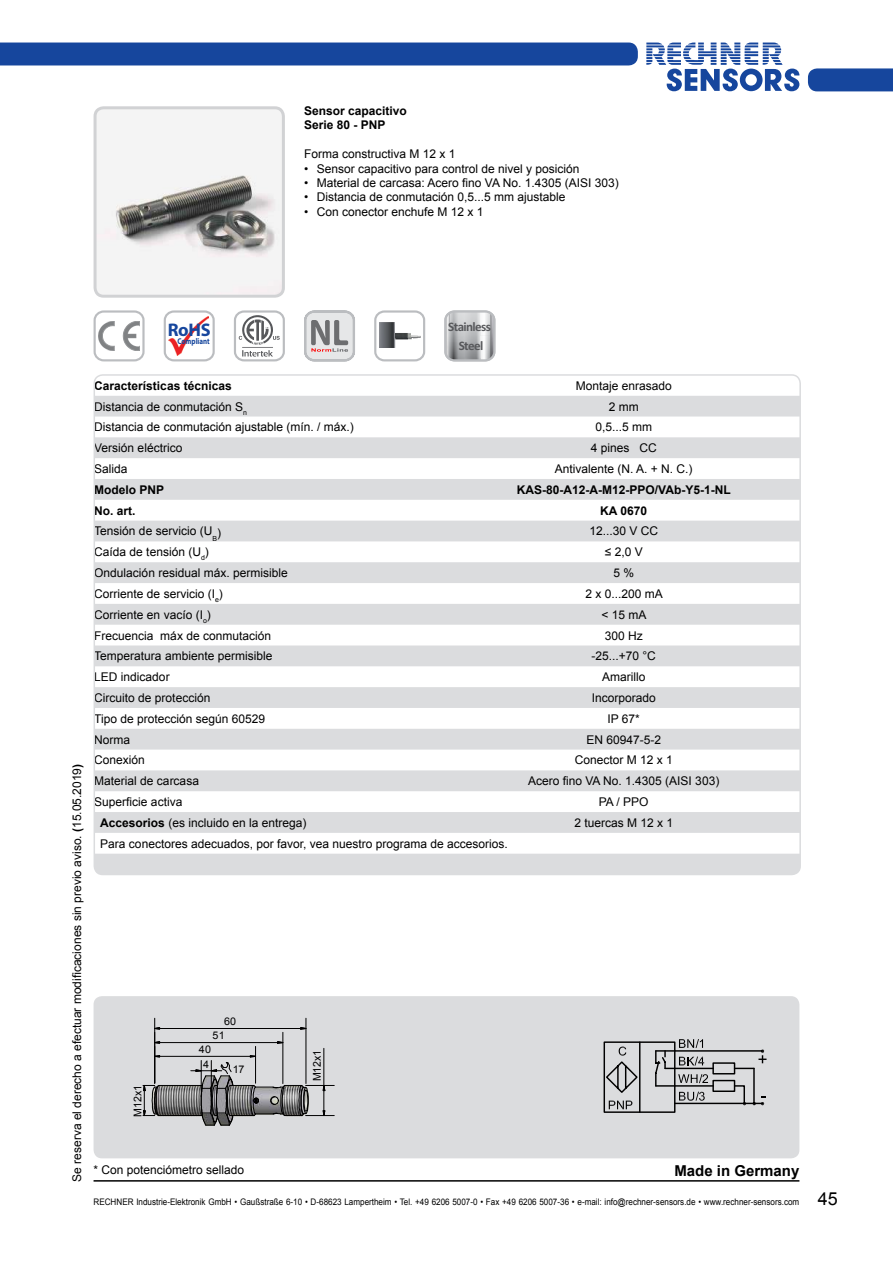
<style>
.page{position:relative;width:893px;height:1263px;background:#fff}
.page>*{position:absolute;margin:0;border:0;box-sizing:border-box;transform-origin:0 0}
.t1{font:700 18.3px "Myriad Pro";color:#16469d}
.t2{font:700 15px "Arial";color:#000}
.t3{font:700 13.05px/18.1px "Calibri";letter-spacing:-.045em;color:#57585b;text-align:center}
.t4{font:12px "Arial";color:#000}
.t5{font:700 12px/14.4px "Arial";color:#000}
.t6{font:10.8px "Arial";letter-spacing:-.01em;color:#000}
.t7{font:10.5px "Arial";letter-spacing:.005em;color:#000}
.t8{font:9px "Arial";color:#000;scale:.9 1}
.t9{font:700 8.4px "Myriad Pro";color:#16469d;scale:.82 1}
.t10{font:7.05px "Arial";color:#000}
.s1{font-weight:700}
.s2{font-size:18px}
</style>
<div class="page">
<svg style="left:646px;top:43px;width:153px;height:48px"></svg>
<div style="left:808px;top:68px;width:85px;height:23px;background:#16469d"></div>
<hr style="left:94px;top:1180px;width:705px;height:1px;background:#000">
<div style="left:0;top:43px;width:638px;height:22px;background:#16469d"></div>
<img style="left:98px;top:110px;width:183px;height:184px">
<div style="left:94px;top:106px;width:191px;height:192px;border:3px solid #d1d2d4;border-radius:9px"></div>
<div style="left:94px;top:310px;width:51px;height:51px;border:2px solid #bbbdc0;border-radius:9px"></div>
<svg style="left:98px;top:321px;width:42px;height:30px"></svg>
<div style="left:94px;top:996px;width:705px;height:162px;background:#dbdcde;border-radius:9px"></div>
<div style="left:164px;top:310px;width:51px;height:51px;border:2px solid #bbbdc0;border-radius:9px"></div>
<img style="left:168px;top:316px;width:40px;height:40px">
<div style="left:374px;top:310px;width:51px;height:51px;border:2px solid #bbbdc0;border-radius:9px"></div>
<img style="left:380px;top:323px;width:40px;height:24px">
<div style="left:234px;top:310px;width:51px;height:51px;border:2px solid #bbbdc0;border-radius:9px"></div>
<svg style="left:239px;top:315px;width:41px;height:42px"></svg>
<svg style="left:304px;top:310px;width:51px;height:51px;background:#c7c6c7"></svg>
<svg style="left:603px;top:1039px;width:163px;height:74px"></svg>
<img style="left:142px;top:1059px;width:49px;height:58px">
<hr style="left:159px;top:1115px;width:43px;height:1px;background:#000">
<hr style="left:159px;top:1085px;width:43px;height:1px;background:#000">
<svg style="left:155px;top:1055px;width:5px;height:3px"></svg>
<hr style="left:160px;top:1056px;width:90px;height:1px;background:#000">
<hr style="left:255px;top:1046px;width:1px;height:37px;background:#000">
<svg style="left:155px;top:1041px;width:5px;height:3px"></svg>
<svg style="left:277px;top:1041px;width:6px;height:3px"></svg>
<hr style="left:160px;top:1042px;width:118px;height:1px;background:#000">
<hr style="left:283px;top:1032px;width:1px;height:51px;background:#000">
<svg style="left:155px;top:1027px;width:5px;height:3px"></svg>
<svg style="left:300px;top:1027px;width:6px;height:3px"></svg>
<hr style="left:160px;top:1028px;width:141px;height:1px;background:#000">
<hr style="left:154px;top:1018px;width:1px;height:65px;background:#000">
<hr style="left:306px;top:1018px;width:1px;height:65px;background:#000">
<svg style="left:143px;top:1081px;width:17px;height:36px"></svg>
<hr style="left:324px;top:1048px;width:1px;height:37px;background:#000">
<svg style="left:191px;top:1055px;width:143px;height:71px"></svg>
<hr style="left:211px;top:1060px;width:1px;height:37px;background:#000">
<hr style="left:201px;top:1060px;width:1px;height:37px;background:#000">
<svg style="left:444px;top:310px;width:51px;height:51px;background:#c0c1c3"></svg>
<svg style="left:94px;top:396px;width:706px;height:478px;fill:#dcdddf"></svg>
<div style="left:94px;top:374px;width:707px;height:501px;border:2px solid #dbdcde;border-radius:9px"></div>
<p class="t5" style="left:304px;top:105px;width:104px">Sensor capacitivo<br>Serie 80 - PNP</p>
<p class="t4" style="left:304px;top:149px;width:153px">Forma constructiva M 12 x 1</p>
<p class="t4" style="left:304px;top:161px;width:277px">• Sensor capacitivo para control de nivel y posición</p>
<p class="t4" style="left:304px;top:175px;width:316px">• Material de carcasa: Acero fino VA No. 1.4305 (AISI 303)</p>
<p class="t4" style="left:304px;top:189px;width:263px">• Distancia de conmutación 0,5...5 mm ajustable</p>
<p class="t4" style="left:304px;top:204px;width:181px">• Con conector enchufe M 12 x 1</p>
<h1 class="t1" style="left:168px;top:323px;width:44px">RoHS</h1>
<p class="t9" style="left:178px;top:338px;width:41px">Compliant</p>
<p class="t3" style="left:448px;top:318px;width:44px">Stainless<br>Steel</p>
<p class="t4" style="left:69px;top:1181px;width:419px;rotate:-90deg">Se reserva el derecho a efectuar modificaciones sin previo aviso. <span class="s1">(</span>15.05.2019<span class="s1">)</span></p>
<p class="t5" style="left:94px;top:379px;width:139px">Características técnicas</p>
<p class="t4" style="left:576px;top:378px;width:98px">Montaje enrasado</p>
<p class="t4" style="left:94px;top:402px;width:154px">Distancia de conmutación S<sub>n</sub></p>
<p class="t4" style="left:609px;top:402px;width:31px">2 mm</p>
<p class="t4" style="left:94px;top:419px;width:261px">Distancia de conmutación ajustable (mín. / máx.)</p>
<p class="t4" style="left:595px;top:419px;width:58px">0,5...5 mm</p>
<p class="t4" style="left:94px;top:440px;width:90px">Versión eléctrico</p>
<p class="t4" style="left:591px;top:443px;width:68px">4 pines CC</p>
<p class="t4" style="left:94px;top:464px;width:35px">Salida</p>
<p class="t4" style="left:555px;top:461px;width:139px">Antivalente (N. A. + N. C.)</p>
<p class="t5" style="left:94px;top:483px;width:72px">Modelo PNP</p>
<p class="t5" style="left:517px;top:483px;width:215px">KAS-80-A12-A-M12-PPO/VAb-Y5-1-NL</p>
<p class="t5" style="left:94px;top:504px;width:43px">No. art.</p>
<p class="t5" style="left:600px;top:504px;width:48px">KA 0670</p>
<p class="t4" style="left:94px;top:523px;width:120px">Tensión de servicio (U</p>
<p class="t10" style="left:212px;top:536px;width:10px">B<sup>)</sup></p>
<p class="t4" style="left:589px;top:523px;width:70px">12...30 V CC</p>
<p class="t4" style="left:94px;top:544px;width:116px">Caída de tensión (U<sub>d</sub>)</p>
<p class="t4" style="left:605px;top:544px;width:39px">≤ 2,0 V</p>
<p class="t4" style="left:94px;top:565px;width:195px">Ondulación residual máx. permisible</p>
<p class="t4" style="left:613px;top:568px;width:22px">5 %</p>
<p class="t4" style="left:94px;top:586px;width:130px">Corriente de servicio (I<sub>e</sub>)</p>
<p class="t4" style="left:585px;top:586px;width:79px">2 x 0...200 mA</p>
<p class="t4" style="left:94px;top:607px;width:118px">Corriente en vacío (I<sub>o</sub>)</p>
<p class="t4" style="left:601px;top:610px;width:47px">&lt; 15 mA</p>
<p class="t4" style="left:94px;top:627px;width:178px">Frecuencia máx de conmutación</p>
<p class="t4" style="left:605px;top:627px;width:40px">300 Hz</p>
<p class="t4" style="left:94px;top:648px;width:180px">Temperatura ambiente permisible</p>
<p class="t4" style="left:591px;top:648px;width:66px">-25...+70 °C</p>
<p class="t4" style="left:94px;top:672px;width:77px">LED indicador</p>
<p class="t4" style="left:602px;top:672px;width:45px">Amarillo</p>
<p class="t4" style="left:94px;top:693px;width:118px">Circuito de protección</p>
<p class="t4" style="left:592px;top:690px;width:66px">Incorporado</p>
<p class="t4" style="left:94px;top:714px;width:172px">Tipo de protección según 60529</p>
<p class="t4" style="left:607px;top:711px;width:34px">IP 67*</p>
<p class="t4" style="left:94px;top:731px;width:37px">Norma</p>
<p class="t4" style="left:586px;top:731px;width:76px">EN 60947-5-2</p>
<p class="t4" style="left:94px;top:756px;width:52px">Conexión</p>
<p class="t4" style="left:575px;top:756px;width:100px">Conector M 12 x 1</p>
<p class="t4" style="left:94px;top:776px;width:106px">Material de carcasa</p>
<p class="t4" style="left:528px;top:773px;width:193px">Acero fino VA No. 1.4305 (AISI 303)</p>
<p class="t4" style="left:94px;top:794px;width:90px">Superficie activa</p>
<p class="t4" style="left:599px;top:794px;width:51px">PA / PPO</p>
<p class="t4" style="left:100px;top:815px;width:208px"><span class="s1">Accesorios</span> (es incluido en la entrega)</p>
<p class="t4" style="left:574px;top:818px;width:100px">2 tuercas M 12 x 1</p>
<p class="t4" style="left:100px;top:836px;width:409px">Para conectores adecuados, por favor, vea nuestro programa de accesorios.</p>
<p class="t7" style="left:224px;top:1018px;width:13px">60</p>
<p class="t7" style="left:213px;top:1032px;width:14px">51</p>
<p class="t6" style="left:133px;top:1116px;width:33px;rotate:-90deg">M x1</p>
<p class="t6" style="left:133px;top:1107px;width:13px;rotate:-90deg">12</p>
<p class="t7" style="left:199px;top:1045px;width:14px">40</p>
<p class="t7" style="left:203px;top:1060px;width:7px">4</p>
<p class="t7" style="left:233px;top:1065px;width:13px">17</p>
<p class="t4" style="left:94px;top:1162px;width:152px">* Con potenciómetro sellado</p>
<p class="t6" style="left:313px;top:1081px;width:33px;rotate:-90deg">M x1</p>
<p class="t6" style="left:313px;top:1073px;width:13px;rotate:-90deg">12</p>
<p class="t2" style="left:674px;top:1165px;width:127px">Made in Germany</p>
<p class="t8" style="left:94px;top:1196px;width:828px">RECHNER Industrie-Elektronik GmbH • Gaußstraße 6-10 • D-68623 Lampertheim • Tel. +49 6206 5007-0 • Fax +49 6206 5007-36 • e-mail: info@rechner-sensors.de • www.rechner-sensors.com <span class="s2">45</span></p>
</div>
